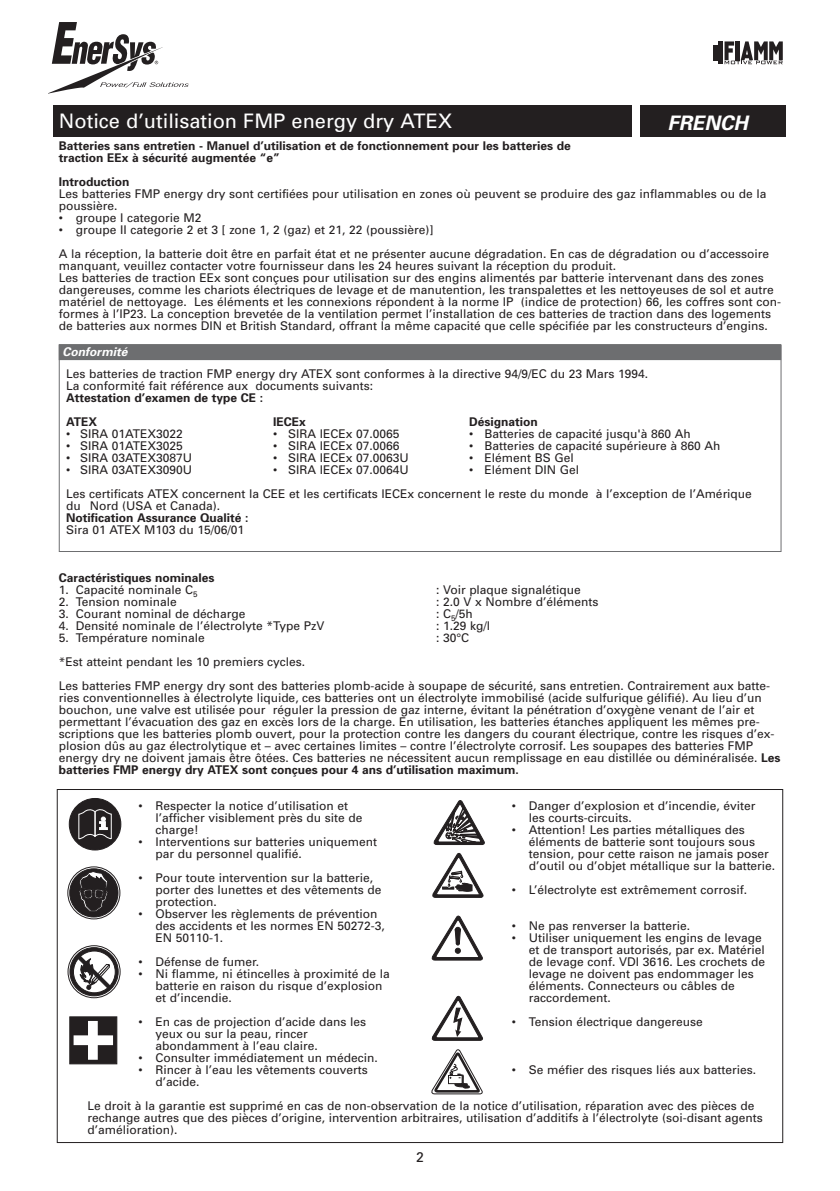
<style>
.page{position:relative;width:840px;height:1191px;background:#fff}
.page>*{position:absolute;margin:0;border:0;box-sizing:border-box;transform-origin:0 0}
.t1{font:20px "Univers";color:#fff}
.t2{font:italic 700 20px "Univers";color:#fff}
.t3{font:14px "Univers";color:#231f20}
.t4{font:12px/12px "Univers";color:#231f20}
.t5{font:700 12px/12px "Univers";color:#231f20}
.t6{font:italic 700 12px "Univers";color:#fff}
.s1{font-weight:700}
</style>
<div class="page">
<div style="left:53px;top:106px;width:731px;height:31px;background:#231f20"></div>
<div style="left:631px;top:101px;width:8px;height:38px;background:#fff"></div>
<div style="left:59px;top:344px;width:721px;height:16px;background:#6d6e70"></div>
<svg style="left:433px;top:800px;width:52px;height:44px"></svg>
<div style="left:69px;top:798px;width:52px;height:52px;background:#231f20;border:1px solid #231f20;border-radius:50%"></div>
<svg style="left:78px;top:809px;width:34px;height:30px"></svg>
<svg style="left:68px;top:866px;width:52px;height:53px"></svg>
<div style="left:69px;top:868px;width:49px;height:49px;background:#231f20;border:1px solid #231f20;border-radius:50%"></div>
<svg style="left:79px;top:871px;width:29px;height:40px"></svg>
<svg style="left:68px;top:945px;width:52px;height:53px"></svg>
<div style="left:70px;top:947px;width:48px;height:49px;background:#231f20;border:1px solid #231f20;border-radius:50%"></div>
<svg style="left:73px;top:951px;width:42px;height:42px"></svg>
<svg style="left:77px;top:955px;width:34px;height:34px"></svg>
<div style="left:69px;top:1016px;width:48px;height:48px;background:#231f20;border:1px solid #231f20"></div>
<svg style="left:73px;top:1021px;width:40px;height:38px"></svg>
<svg style="left:432px;top:852px;width:51px;height:45px"></svg>
<svg style="left:431px;top:915px;width:52px;height:45px"></svg>
<svg style="left:431px;top:995px;width:52px;height:45px"></svg>
<svg style="left:431px;top:1049px;width:52px;height:46px"></svg>
<svg style="left:49px;top:22px;width:140px;height:72px"></svg>
<hr style="left:718px;top:41px;width:4px;height:23px;background:#231f20">
<svg style="left:713px;top:45px;width:3px;height:16px"></svg>
<svg style="left:724px;top:41px;width:58px;height:23px"></svg>
<h1 class="t1" style="left:59px;top:113px;width:394px">Notice d’utilisation FMP energy dry ATEX</h1>
<p class="t5" style="left:59px;top:141px;width:513px">Batteries sans entretien - Manuel d’utilisation et de fonctionnement pour les batteries de traction EEx à sécurité augmentée “e”</p>
<h1 class="t2" style="left:667px;top:115px;width:86px">FRENCH</h1>
<p class="t5" style="left:59px;top:177px;width:72px">Introduction</p>
<p class="t4" style="left:59px;top:188px;width:708px">Les batteries FMP energy dry sont certifiées pour utilisation en zones où peuvent se produire des gaz inflammables ou de la poussière.</p>
<p class="t4" style="left:59px;top:212px;width:144px">• groupe I categorie M2</p>
<p class="t4" style="left:59px;top:218px;width:711px;line-height:24px">• groupe II categorie 2 et 3 [ zone 1, 2 (gaz) et 21, 22 (poussière)]<br>A la réception, la batterie doit être en parfait état et ne présenter aucune dégradation. En cas de dégradation ou d’accessoire</p>
<p class="t4" style="left:59px;top:260px;width:723px">manquant, veuillez contacter votre fournisseur dans les 24 heures suivant la réception du produit.<br>Les batteries de traction EEx sont conçues pour utilisation sur des engins alimentés par batterie intervenant dans des zones dangereuses, comme les chariots électriques de levage et de manutention, les transpalettes et les nettoyeuses de sol et autre matériel de nettoyage. Les éléments et les connexions répondent à la norme IP (indice de protection) 66, les coffres sont con&shy;formes à l’IP23. La conception brevetée de la ventilation permet l’installation de ces batteries de traction dans des logements de batteries aux normes DIN et British Standard, offrant la même capacité que celle spécifiée par les constructeurs d’engins.</p>
<p class="t6" style="left:62px;top:348px;width:69px">Conformité</p>
<p class="t4" style="left:66px;top:368px;width:583px">Les batteries de traction FMP energy dry ATEX sont conformes à la directive 94/9/EC du 23 Mars 1994.<br>La conformité fait référence aux documents suivants:</p>
<p class="t5" style="left:66px;top:387px;width:198px;line-height:24px">Attestation d’examen de type CE :<br>ATEX</p>
<p class="t5" style="left:273px;top:417px;width:34px">IECEx</p>
<p class="t5" style="left:468px;top:417px;width:70px">Désignation</p>
<p class="t4" style="left:66px;top:428px;width:118px">• SIRA 01ATEX3022</p>
<p class="t4" style="left:273px;top:428px;width:128px">• SIRA IECEx 07.0065</p>
<p class="t4" style="left:468px;top:428px;width:223px">• Batteries de capacité jusqu'à 860 Ah</p>
<p class="t4" style="left:66px;top:440px;width:118px">• SIRA 01ATEX3025</p>
<p class="t4" style="left:273px;top:440px;width:128px">• SIRA IECEx 07.0066</p>
<p class="t4" style="left:469px;top:440px;width:253px">• Batteries de capacité supérieure à 860 Ah</p>
<p class="t4" style="left:66px;top:452px;width:127px">• SIRA 03ATEX3087U</p>
<p class="t4" style="left:273px;top:452px;width:137px">• SIRA IECEx 07.0063U</p>
<p class="t4" style="left:469px;top:452px;width:106px">• Elément BS Gel</p>
<p class="t4" style="left:66px;top:464px;width:127px">• SIRA 03ATEX3090U</p>
<p class="t4" style="left:273px;top:464px;width:137px">• SIRA IECEx 07.0064U</p>
<p class="t4" style="left:66px;top:458px;width:687px;line-height:24px;text-indent:402px">• Elément DIN Gel<br>Les certificats ATEX concernent la CEE et les certificats IECEx concernent le reste du monde à l’exception de l’Amérique</p>
<p class="t4" style="left:66px;top:500px;width:155px">du Nord (USA et Canada).</p>
<p class="t5" style="left:66px;top:513px;width:184px">Notification Assurance Qualité :</p>
<p class="t4" style="left:66px;top:524px;width:179px">Sira 01 ATEX M103 du 15/06/01</p>
<p class="t5" style="left:59px;top:573px;width:157px">Caractéristiques nominales</p>
<p class="t4" style="left:59px;top:584px;width:140px">1. Capacité nominale C<sub>5</sub></p>
<p class="t4" style="left:436px;top:584px;width:146px">: Voir plaque signalétique</p>
<p class="t4" style="left:59px;top:596px;width:119px">2. Tension nominale</p>
<p class="t4" style="left:436px;top:596px;width:164px">: 2.0 V x Nombre d’éléments</p>
<p class="t4" style="left:59px;top:608px;width:188px">3. Courant nominal de décharge</p>
<p class="t4" style="left:436px;top:608px;width:38px">: C<sub>5</sub>/5h</p>
<p class="t4" style="left:59px;top:620px;width:267px">4. Densité nominale de l’électrolyte *Type PzV</p>
<p class="t4" style="left:436px;top:620px;width:55px">: 1.29 kg/l</p>
<p class="t4" style="left:59px;top:632px;width:147px">5. Température nominale</p>
<p class="t4" style="left:436px;top:632px;width:35px">: 30°C</p>
<p class="t4" style="left:59px;top:650px;width:712px;line-height:24px">*Est atteint pendant les 10 premiers cycles.<br>Les batteries FMP energy dry sont des batteries plomb-acide à soupape de sécurité, sans entretien. Contrairement aux batte-</p>
<p class="t4" style="left:59px;top:692px;width:722px">ries conventionnelles à électrolyte liquide, ces batteries ont un électrolyte immobilisé (acide sulfurique gélifié). Au lieu d’un bouchon, une valve est utilisée pour réguler la pression de gaz interne, évitant la pénétration d’oxygène venant de l’air et permettant l’évacuation des gaz en excès lors de la charge. En utilisation, les batteries étanches appliquent les mêmes pre&shy;scriptions que les batteries plomb ouvert, pour la protection contre les dangers du courant électrique, contre les risques d’ex&shy;plosion dûs au gaz électrolytique et – avec certaines limites – contre l’électrolyte corrosif. Les soupapes des batteries FMP energy dry ne doivent jamais être ôtées. Ces batteries ne nécessitent aucun remplissage en eau distillée ou déminéralisée. <span class="s1">Les batteries FMP energy dry ATEX sont conçues pour 4 ans d’utilisation maximum.</span></p>
<p class="t4" style="left:528px;top:800px;width:228px;text-indent:-17px">• Danger d’explosion et d’incendie, éviter les courts-circuits.</p>
<p class="t4" style="left:528px;top:824px;width:248px;text-indent:-17px">• Attention! Les parties métalliques des éléments de batterie sont toujours sous tension, pour cette raison ne jamais poser d’outil ou d’objet métallique sur la batterie.</p>
<p class="t4" style="left:511px;top:884px;width:237px">• L’électrolyte est extrêmement corrosif.</p>
<p class="t4" style="left:511px;top:920px;width:180px">• Ne pas renverser la batterie.</p>
<p class="t4" style="left:528px;top:932px;width:238px;text-indent:-17px">• Utiliser uniquement les engins de levage et de transport autorisés, par ex. Matériel de levage conf. VDI 3616. Les crochets de levage ne doivent pas endommager les éléments. Connecteurs ou câbles de raccordement.</p>
<p class="t4" style="left:511px;top:1016px;width:192px">• Tension électrique dangereuse</p>
<p class="t4" style="left:511px;top:1064px;width:246px">• Se méfier des risques liés aux batteries.</p>
<p class="t4" style="left:88px;top:1100px;width:676px">Le droit à la garantie est supprimé en cas de non-observation de la notice d’utilisation, réparation avec des pièces de rechange autres que des pièces d’origine, intervention arbitraires, utilisation d’additifs à l’électrolyte (soi-disant agents d’amélioration).</p>
<p class="t4" style="left:155px;top:800px;width:208px;text-indent:-17px">• Respecter la notice d’utilisation et l’afficher visiblement près du site de charge!</p>
<p class="t4" style="left:155px;top:836px;width:223px;text-indent:-17px">• Interventions sur batteries uniquement par du personnel qualifié.</p>
<p class="t4" style="left:155px;top:872px;width:227px;text-indent:-17px">• Pour toute intervention sur la batterie, porter des lunettes et des vêtements de protection.</p>
<p class="t4" style="left:155px;top:908px;width:231px;text-indent:-17px">• Observer les règlements de prévention des accidents et les normes EN 50272-3,<br>EN 50110-1.</p>
<p class="t4" style="left:138px;top:956px;width:122px">• Défense de fumer.</p>
<p class="t4" style="left:155px;top:968px;width:235px;text-indent:-17px">• Ni flamme, ni étincelles à proximité de la batterie en raison du risque d’explosion et d’incendie.</p>
<p class="t4" style="left:155px;top:1016px;width:212px;text-indent:-17px">• En cas de projection d’acide dans les yeux ou sur la peau, rincer abondamment à l’eau claire.</p>
<p class="t4" style="left:138px;top:1052px;width:241px">• Consulter immédiatement un médecin.</p>
<p class="t4" style="left:155px;top:1064px;width:214px;text-indent:-17px">• Rincer à l’eau les vêtements couverts d’acide.</p>
<p class="t3" style="left:416px;top:1151px;width:9px">2</p>
</div>
